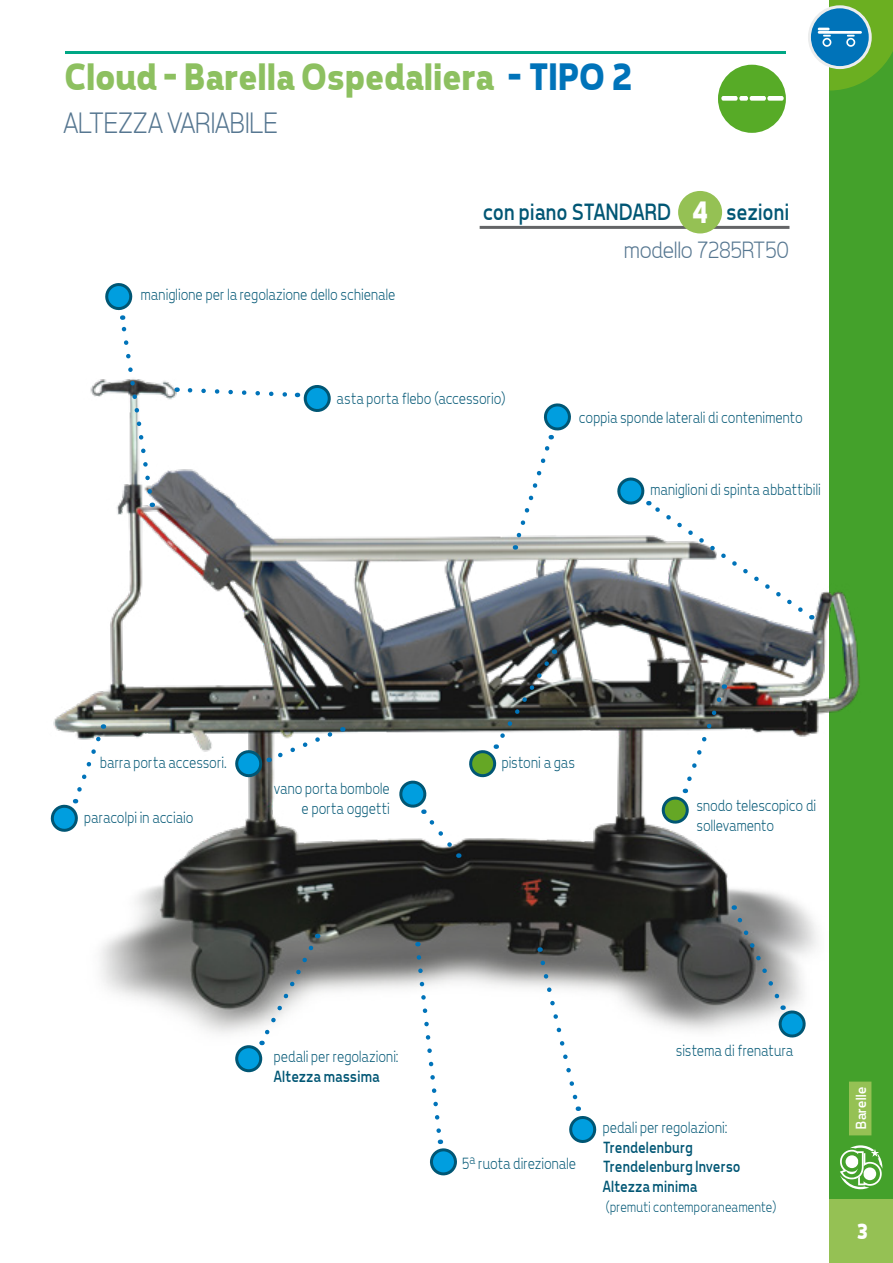
<style>
.page{position:relative;width:893px;height:1263px;background:#fff}
.page>*{position:absolute;margin:0;border:0;box-sizing:border-box;transform-origin:0 0}
.t1{font:700 39px "Tepeno Sans";letter-spacing:-.015em;color:#8dc060}
.t2{font:700 31.5px "Tepeno Sans";color:#fff;scale:.9 1}
.t3{font:300 30px "Tepeno Sans";letter-spacing:-.01em;color:#557690}
.t4{font:24px "Tepeno Sans";letter-spacing:.01em;color:#005674;scale:.9 1}
.t5{font:300 24px "Tepeno Sans";letter-spacing:-.02em;color:#557690}
.t6{font:700 22.5px "Tepeno Sans";color:#fff}
.t7{font:300 16.5px/19.8px "Tepeno Sans";letter-spacing:.01em;color:#005674;text-align:right;scale:.9 1}
.t8{font:16.5px/19.8px "Tepeno Sans";letter-spacing:.015em;color:#005674;scale:.9 1}
.t9{font:300 15px "Tepeno Sans";letter-spacing:.015em;color:#005674;scale:.9 1}
.t10{font:15px "Tepeno Sans";letter-spacing:.01em;color:#fff}
.s1{color:#0073b9}
</style>
<div class="page">
<hr style="left:65px;top:51px;width:720px;height:2px;background:#00a785">
<div style="left:829px;top:0;width:64px;height:1263px;background:#44a12b"></div>
<div style="left:829px;top:1199px;width:64px;height:64px;background:#95c154"></div>
<svg style="left:840px;top:1145px;width:42px;height:44px"></svg>
<svg style="left:809px;top:7px;width:61px;height:61px"></svg>
<div style="left:808px;top:5px;width:64px;height:64px;border:3px solid #eceded;border-radius:50%"></div>
<svg style="left:818px;top:0;width:75px;height:91px"></svg>
<img style="left:50px;top:379px;width:822px;height:757px">
<div style="left:480px;top:226px;width:309px;height:3px;border:2px solid #646567"></div>
<svg style="left:414px;top:952px;width:30px;height:192px"></svg>
<svg style="left:259px;top:934px;width:59px;height:111px"></svg>
<svg style="left:537px;top:947px;width:59px;height:196px"></svg>
<svg style="left:513px;top:402px;width:61px;height:148px"></svg>
<svg style="left:614px;top:477px;width:198px;height:142px"></svg>
<svg style="left:103px;top:283px;width:52px;height:214px"></svg>
<svg style="left:431px;top:1149px;width:25px;height:25px"></svg>
<div style="left:430px;top:1148px;width:27px;height:28px;border:3px solid #005674;border-radius:50%"></div>
<svg style="left:231px;top:728px;width:105px;height:49px"></svg>
<div style="left:237px;top:1047px;width:24px;height:24px;background:#009edf;border-radius:50%"></div>
<div style="left:235px;top:1045px;width:27px;height:27px;border:3px solid #005674;border-radius:50%"></div>
<svg style="left:51px;top:724px;width:53px;height:109px"></svg>
<svg style="left:734px;top:905px;width:72px;height:137px"></svg>
<svg style="left:657px;top:684px;width:68px;height:144px"></svg>
<svg style="left:465px;top:649px;width:90px;height:132px"></svg>
<svg style="left:398px;top:776px;width:61px;height:82px"></svg>
<svg style="left:185px;top:385px;width:147px;height:29px"></svg>
<div style="left:678px;top:191px;width:44px;height:42px;background:#95c154;border-radius:50%"></div>
<div style="left:718px;top:65px;width:68px;height:68px;background:#57ab27;border-radius:50%"></div>
<div style="left:721px;top:96px;width:17px;height:5px;background:#fff;border-radius:2px"></div>
<div style="left:750px;top:96px;width:16px;height:5px;background:#fff;border-radius:2px"></div>
<div style="left:739px;top:96px;width:9px;height:5px;background:#fff;border-radius:2px"></div>
<div style="left:767px;top:96px;width:17px;height:5px;background:#fff;border-radius:2px"></div>
<h1 class="t1" style="left:62px;top:54px;width:570px">Cloud - Barella Ospedaliera <span class="s1">- TIPO 2</span></h1>
<h3 class="t3" style="left:62px;top:105px;width:216px">ALTEZZA VARIABILE</h3>
<p class="t7" style="left:140px;top:284px;width:284px">maniglione per la regolazione dello schienale</p>
<h2 class="t2" style="left:690px;top:194px;width:20px">4</h2>
<h3 class="t5" style="left:623px;top:236px;width:167px">modello 7285RT50</h3>
<h3 class="t4" style="left:482px;top:197px;width:211px">con piano STANDARD</h3>
<h3 class="t4" style="left:725px;top:197px;width:71px">sezioni</h3>
<p class="t7" style="left:336px;top:388px;width:189px">asta porta flebo (accessorio)</p>
<p class="t7" style="left:578px;top:407px;width:250px">coppia sponde laterali di contenimento</p>
<p class="t7" style="left:650px;top:479px;width:191px">maniglioni di spinta abbattibili</p>
<p class="t7" style="left:99px;top:752px;width:142px">barra porta accessori.</p>
<p class="t7" style="left:501px;top:752px;width:83px">pistoni a gas</p>
<p class="t7" style="left:273px;top:778px;width:130px">vano porta bombole e porta oggetti</p>
<p class="t7" style="left:84px;top:807px;width:123px">paracolpi in acciaio</p>
<p class="t7" style="left:696px;top:795px;width:134px;text-align:left">snodo telescopico di sollevamento</p>
<p class="t7" style="left:273px;top:1046px;width:140px">pedali per regolazioni:</p>
<p class="t8" style="left:273px;top:1066px;width:119px">Altezza massima</p>
<p class="t7" style="left:461px;top:1152px;width:128px">5<sup>a</sup> ruota direzionale</p>
<p class="t7" style="left:675px;top:1040px;width:132px">sistema di frenatura</p>
<p class="t7" style="left:602px;top:1117px;width:140px">pedali per regolazioni:</p>
<p class="t8" style="left:602px;top:1137px;width:155px">Trendelenburg<br>Trendelenburg Inverso<br>Altezza minima</p>
<p class="t9" style="left:605px;top:1198px;width:191px">(premuti contemporaneamente)</p>
<p class="t10" style="left:852px;top:1130px;width:44px;rotate:-90deg">Barelle</p>
<h3 class="t6" style="left:855px;top:1218px;width:13px">3</h3>
</div>
